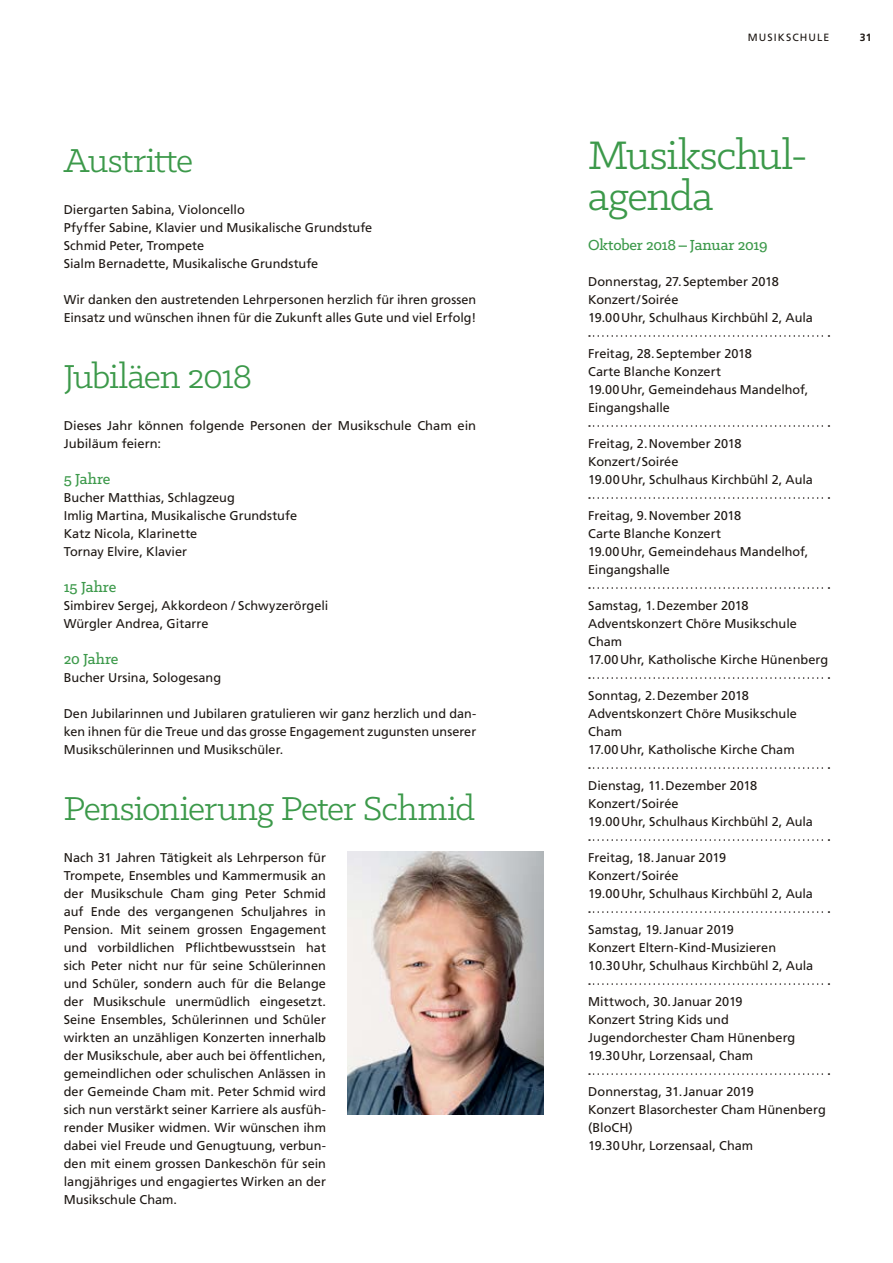
<style>
.page{position:relative;width:893px;height:1263px;background:#fff}
.page>*{position:absolute;margin:0;border:0;box-sizing:border-box;transform-origin:0 0}
.t1{font:45px/40.5px "Klinic Slab";letter-spacing:-.02em;color:#3c994a}
.t2{font:37.5px "Klinic Slab";letter-spacing:-.03em;color:#3c994a}
.t3{font:500 16.5px "Klinic Slab";letter-spacing:-.01em;color:#3c994a}
.t4{font:12.75px/18px "Frutiger LT Std";color:#1e1814}
.t5{font:10.5px "Frutiger LT Std";color:#1e1814}
.t6{font:700 10.5px "Frutiger LT Std";color:#1e1814}
</style>
<div class="page">
<svg style="left:589px;top:335px;width:240px;height:2px"></svg>
<svg style="left:589px;top:425px;width:240px;height:2px"></svg>
<svg style="left:589px;top:497px;width:240px;height:2px"></svg>
<svg style="left:589px;top:587px;width:240px;height:2px"></svg>
<svg style="left:589px;top:677px;width:240px;height:2px"></svg>
<svg style="left:589px;top:767px;width:240px;height:2px"></svg>
<svg style="left:589px;top:839px;width:240px;height:2px"></svg>
<svg style="left:589px;top:911px;width:240px;height:2px"></svg>
<svg style="left:589px;top:983px;width:240px;height:2px"></svg>
<svg style="left:589px;top:1073px;width:240px;height:2px"></svg>
<img style="left:347px;top:851px;width:197px;height:263px">
<h2 class="t2" style="left:64px;top:136px;width:131px">Austritte</h2>
<p class="t4" style="left:64px;top:201px;width:310px">Diergarten Sabina, Violoncello<br>Pfyffer Sabine, Klavier und Musikalische Grundstufe Schmid Peter, Trompete<br>Sialm Bernadette, Musikalische Grundstufe</p>
<p class="t4" style="left:64px;top:291px;width:414px">Wir danken den austretenden Lehrpersonen herzlich für ihren grossen<br>Einsatz und wünschen ihnen für die Zukunft alles Gute und viel Erfolg!</p>
<h2 class="t2" style="left:64px;top:352px;width:190px">Jubiläen 2018</h2>
<p class="t4" style="left:64px;top:417px;width:414px">Dieses Jahr können folgende Personen der Musikschule Cham ein<br>Jubiläum feiern:</p>
<p class="t3" style="left:64px;top:468px;width:48px">5 Jahre</p>
<p class="t4" style="left:64px;top:489px;width:235px">Bucher Matthias, Schlagzeug<br>Imlig Martina, Musikalische Grundstufe<br>Katz Nicola, Klarinette<br>Tornay Elvire, Klavier</p>
<p class="t3" style="left:64px;top:576px;width:54px">15 Jahre</p>
<p class="t4" style="left:64px;top:597px;width:266px">Simbirev Sergej, Akkordeon / Schwyzerörgeli<br>Würgler Andrea, Gitarre</p>
<p class="t3" style="left:64px;top:648px;width:56px">20 Jahre</p>
<p class="t4" style="left:64px;top:669px;width:159px">Bucher Ursina, Sologesang</p>
<p class="t4" style="left:64px;top:705px;width:414px;text-align:justify">Den Jubilarinnen und Jubilaren gratulieren wir ganz herzlich und dan&shy;ken ihnen für die Treue und das grosse Engagement zugunsten unserer Musikschülerinnen und Musikschüler.</p>
<h2 class="t2" style="left:64px;top:784px;width:413px">Pensionierung Peter Schmid</h2>
<p class="t4" style="left:64px;top:849px;width:264px;text-align:justify">Nach 31 Jahren Tätigkeit als Lehrperson für Trompete, Ensembles und Kammermusik an der Musikschule Cham ging Peter Schmid auf Ende des vergangenen Schuljahres in Pension. Mit seinem grossen Engagement und vorbildlichen Pflichtbewusstsein hat sich Peter nicht nur für seine Schülerinnen und Schüler, sondern auch für die Belange der Musikschule unermüdlich eingesetzt.<br>Seine Ensembles, Schülerinnen und Schüler wirkten an unzähligen Konzerten innerhalb der Musikschule, aber auch bei öffentlichen, gemeindlichen oder schulischen Anlässen in der Gemeinde Cham mit. Peter Schmid wird sich nun verstärkt seiner Karriere als ausfüh&shy;render Musiker widmen. Wir wünschen ihm dabei viel Freude und Genugtuung, verbun&shy;den mit einem grossen Dankeschön für sein langjähriges und engagiertes Wirken an der Musikschule Cham.</p>
<p class="t5" style="left:748px;top:32px;width:18px">Musi</p>
<p class="t5" style="left:778px;top:32px;width:17px">kschul</p>
<p class="t5" style="left:823px;top:32px;width:7px">e</p>
<p class="t6" style="left:860px;top:32px;width:13px">31</p>
<h1 class="t1" style="left:588px;top:134px;width:221px">Musikschul&shy;agenda</h1>
<p class="t3" style="left:588px;top:234px;width:181px">Oktober 2018–Januar 2019</p>
<p class="t4" style="left:588px;top:273px;width:226px">Donnerstag, 27.September 2018<br>Konzert/Soirée<br>19.00Uhr, Schulhaus Kirchbühl 2, Aula</p>
<p class="t4" style="left:588px;top:345px;width:221px">Freitag, 28.September 2018<br>Carte Blanche Konzert<br>19.00Uhr, Gemeindehaus Mandelhof,<br>Eingangshalle</p>
<p class="t4" style="left:588px;top:435px;width:226px">Freitag, 2.November 2018<br>Konzert/Soirée<br>19.00Uhr, Schulhaus Kirchbühl 2, Aula</p>
<p class="t4" style="left:588px;top:507px;width:221px">Freitag, 9.November 2018<br>Carte Blanche Konzert<br>19.00Uhr, Gemeindehaus Mandelhof,<br>Eingangshalle</p>
<p class="t4" style="left:588px;top:597px;width:241px">Samstag, 1.Dezember 2018<br>Adventskonzert Chöre Musikschule<br>Cham<br>17.00Uhr, Katholische Kirche Hünenberg</p>
<p class="t4" style="left:588px;top:687px;width:210px">Sonntag, 2.Dezember 2018<br>Adventskonzert Chöre Musikschule<br>Cham<br>17.00Uhr, Katholische Kirche Cham</p>
<p class="t4" style="left:588px;top:777px;width:226px">Dienstag, 11.Dezember 2018<br>Konzert/Soirée<br>19.00Uhr, Schulhaus Kirchbühl 2, Aula</p>
<p class="t4" style="left:588px;top:849px;width:226px">Freitag, 18.Januar 2019<br>Konzert/Soirée<br>19.00Uhr, Schulhaus Kirchbühl 2, Aula</p>
<p class="t4" style="left:588px;top:921px;width:227px">Samstag, 19.Januar 2019<br>Konzert Eltern-Kind-Musizieren<br>10.30Uhr, Schulhaus Kirchbühl 2, Aula</p>
<p class="t4" style="left:588px;top:993px;width:209px">Mittwoch, 30.Januar 2019<br>Konzert String Kids und<br>Jugendorchester Cham Hünenberg<br>19.30Uhr, Lorzensaal, Cham</p>
<p class="t4" style="left:588px;top:1083px;width:239px">Donnerstag, 31.Januar 2019<br>Konzert Blasorchester Cham Hünenberg (BloCH)<br>19.30Uhr, Lorzensaal, Cham</p>
</div>
